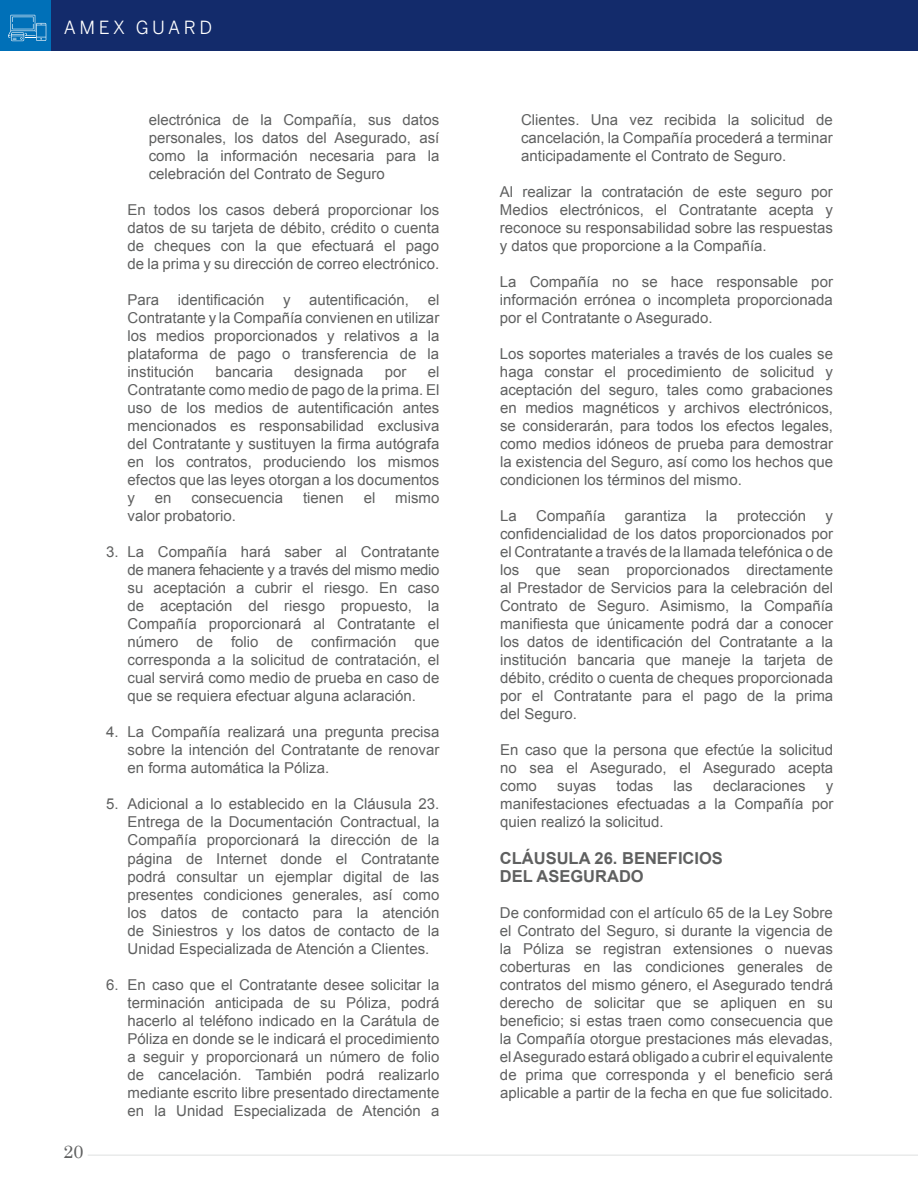
<style>
.page{position:relative;width:918px;height:1191px;background:#fff}
.page>*{position:absolute;margin:0;border:0;box-sizing:border-box;transform-origin:0 0}
.t1{font:18px "Benton Sans";letter-spacing:.2em;color:#fff}
.t2{font:18px "Century Schoolbook";color:#5f6060}
.t3{font:700 16.5px/18px "Arial";color:#5f6060}
.t4{font:15px/18px "Arial";color:#5f6060;text-align:justify}
</style>
<div class="page">
<hr style="left:88px;top:1154px;width:830px;height:2px;background:#e9eaea">
<div style="left:0;top:0;width:918px;height:51px;background:#132b6b"></div>
<div style="left:0;top:0;width:51px;height:51px;background:#0070b8"></div>
<svg style="left:8px;top:15px;width:38px;height:26px"></svg>
<p class="t1" style="left:64px;top:17px;width:150px">AMEX GUARD</p>
<p class="t2" style="left:63px;top:1140px;width:22px">20</p>
<p class="t4" style="left:149px;top:111px;width:292px">electrónica de la Compañía, sus datos personales, los datos del Asegurado, así como la información necesaria para la celebración del Contrato de Seguro</p>
<p class="t4" style="left:128px;top:201px;width:313px">En todos los casos deberá proporcionar los datos de su tarjeta de débito, crédito o cuenta de cheques con la que efectuará el pago de la prima y su dirección de correo electrónico.</p>
<p class="t4" style="left:128px;top:291px;width:313px">Para identificación y autentificación, el Contratante y la Compañía convienen en utilizar los medios proporcionados y relativos a la plataforma de pago o transferencia de la institución</p>
<p class="t4" style="left:128px;top:363px;width:313px;text-indent:300px">el Contratante como medio de pago de la prima. El uso de los medios de autentificación antes mencionados es responsabilidad exclusiva del Contratante y sustituyen la firma autógrafa en los contratos, produciendo los mismos efectos que las leyes otorgan a los documentos y</p>
<p class="t4" style="left:215px;top:363px;width:59px">bancaria</p>
<p class="t4" style="left:294px;top:363px;width:71px">designada</p>
<p class="t4" style="left:385px;top:363px;width:23px">por</p>
<p class="t4" style="left:155px;top:489px;width:18px">en</p>
<p class="t4" style="left:191px;top:489px;width:93px">consecuencia</p>
<p class="t4" style="left:303px;top:489px;width:42px">tienen</p>
<p class="t4" style="left:364px;top:489px;width:13px">el</p>
<p class="t4" style="left:395px;top:489px;width:46px">mismo</p>
<p class="t4" style="left:128px;top:507px;width:110px">valor probatorio.</p>
<p class="t4" style="left:128px;top:543px;width:313px;text-indent:-21px">3. La Compañía hará saber al Contratante de manera fehaciente y a través del mismo medio su aceptación a cubrir el riesgo. En caso de aceptación del riesgo propuesto, la Compañía proporcionará al Contratante el número de folio de confirmación que corresponda a la solicitud de contratación, el cual servirá como medio de prueba en caso de que se requiera efectuar alguna aclaración.</p>
<p class="t4" style="left:128px;top:723px;width:313px;text-indent:-21px">4. La Compañía realizará una pregunta precisa sobre la intención del Contratante de renovar en forma automática la Póliza.</p>
<p class="t4" style="left:128px;top:795px;width:313px;text-indent:-21px">5. Adicional a lo establecido en la Cláusula 23.<br>Entrega de la Documentación Contractual, la Compañía proporcionará la dirección de la página de Internet donde el Contratante podrá consultar un ejemplar digital de las presentes condiciones generales, así como los datos de contacto para la atención de Siniestros y los datos de contacto de la Unidad Especializada de Atención a Clientes.</p>
<p class="t4" style="left:128px;top:975px;width:313px;text-indent:-21px">6. En caso que el Contratante desee solicitar la terminación anticipada de su Póliza, podrá hacerlo al teléfono indicado en la Carátula de Póliza en donde se le indicará el procedimiento a seguir y proporcionará un número de folio de cancelación. También podrá realizarlo mediante escrito libre presentado directamente en la Unidad Especializada de Atención a</p>
<p class="t4" style="left:521px;top:111px;width:313px">Clientes. Una vez recibida la solicitud de cancelación, la Compañía procederá a terminar anticipadamente el Contrato de Seguro.</p>
<p class="t4" style="left:500px;top:183px;width:335px">Al realizar la contratación de este seguro por Medios electrónicos, el Contratante acepta y reconoce su responsabilidad sobre las respuestas y datos que proporcione a la Compañía.</p>
<p class="t4" style="left:500px;top:273px;width:335px">La Compañía no se hace responsable por información errónea o incompleta proporcionada por el Contratante o Asegurado.</p>
<p class="t4" style="left:500px;top:345px;width:335px">Los soportes materiales a través de los cuales se haga constar el procedimiento de solicitud y aceptación del seguro, tales como grabaciones en medios magnéticos y archivos electrónicos, se considerarán, para todos los efectos legales, como medios idóneos de prueba para demostrar la existencia del Seguro, así como los hechos que condicionen los términos del mismo.</p>
<p class="t4" style="left:500px;top:507px;width:18px">La</p>
<p class="t4" style="left:536px;top:507px;width:71px">Compañía</p>
<p class="t4" style="left:625px;top:507px;width:63px">garantiza</p>
<p class="t4" style="left:706px;top:507px;width:13px">la</p>
<p class="t4" style="left:737px;top:507px;width:71px">protección</p>
<p class="t4" style="left:500px;top:507px;width:335px;text-indent:326px">y confidencialidad de los datos proporcionados por el Contratante a través de la llamada telefónica o de los que sean proporcionados directamente al Prestador de Servicios para la celebración del Contrato de Seguro. Asimismo, la Compañía manifiesta que únicamente podrá dar a conocer los datos de identificación del Contratante a la institución bancaria que maneje la tarjeta de débito, crédito o cuenta de cheques proporcionada por el Contratante para el pago de la prima del Seguro.</p>
<p class="t4" style="left:500px;top:741px;width:335px">En caso que la persona que efectúe la solicitud no sea el Asegurado, el Asegurado acepta como</p>
<p class="t4" style="left:557px;top:777px;width:41px">suyas</p>
<p class="t4" style="left:617px;top:777px;width:38px">todas</p>
<p class="t4" style="left:674px;top:777px;width:21px">las</p>
<p class="t4" style="left:713px;top:777px;width:94px">declaraciones</p>
<p class="t4" style="left:500px;top:777px;width:335px;text-indent:326px">y manifestaciones efectuadas a la Compañía por quien realizó la solicitud.</p>
<p class="t3" style="left:500px;top:849px;width:225px">CLÁUSULA 26. BENEFICIOS<br>DEL ASEGURADO</p>
<p class="t4" style="left:500px;top:903px;width:335px">De conformidad con el artículo 65 de la Ley Sobre el Contrato del Seguro, si durante la vigencia de la Póliza se registran extensiones o nuevas coberturas en las condiciones generales de contratos del mismo género, el Asegurado tendrá derecho de solicitar que se apliquen en su beneficio; si estas traen como consecuencia que la Compañía otorgue prestaciones más elevadas, el Asegurado estará obligado a cubrir el equivalente de prima que corresponda y el beneficio será aplicable a partir de la fecha en que fue solicitado.</p>
</div>
